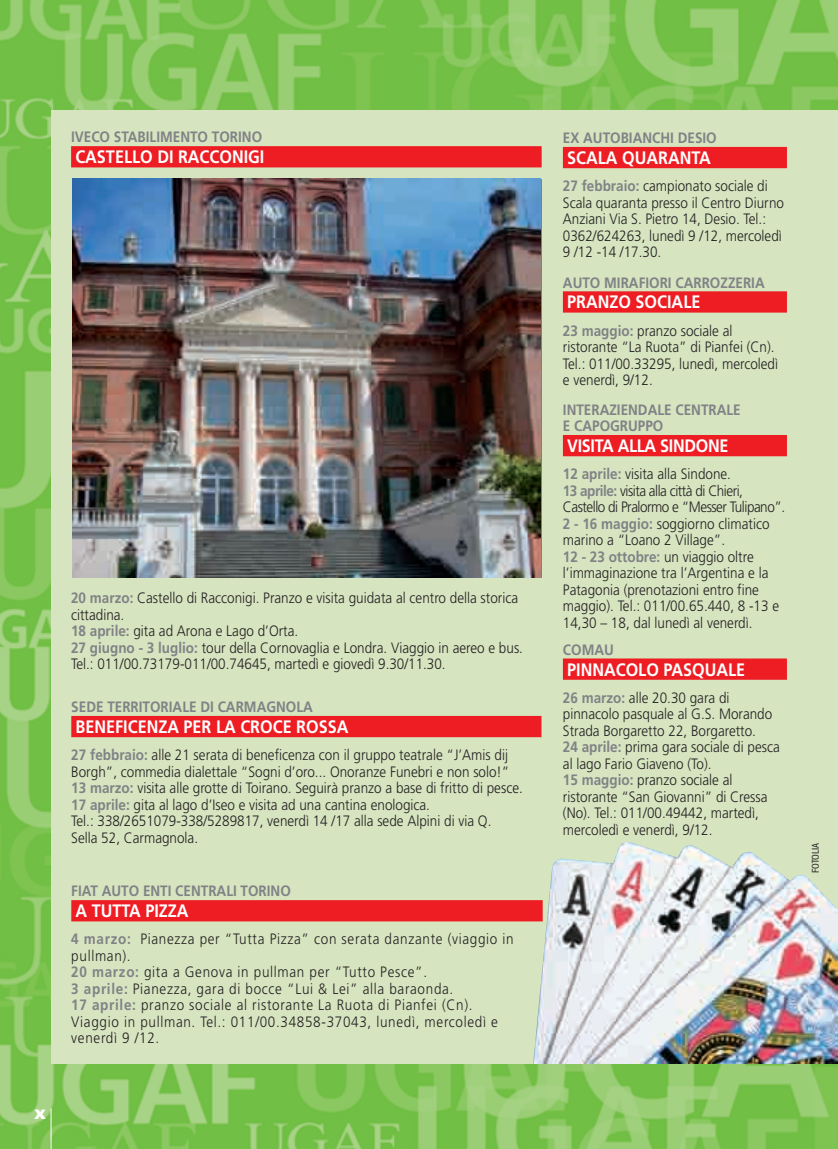
<style>
.page{position:relative;width:838px;height:1149px;background:#fff}
.page>*{position:absolute;margin:0;border:0;box-sizing:border-box;transform-origin:0 0}
.t1{font:700 18px "Frutiger";color:#fff;scale:.9 1}
.t2{font:700 18px "Frutiger";letter-spacing:-.02em;color:#fff;scale:.9 1}
.t3{font:300 15px/16.5px "Frutiger";color:#231f20;scale:.9 1}
.t4{font:300 15px/16.5px "Frutiger";letter-spacing:.05em;color:#231f20;scale:.9 1}
.t5{font:700 15px/16.5px "Frutiger";color:#808285;scale:.9 1}
.t6{font:900 13.5px "Frutiger";color:#fff}
.t7{font:condensed 10.2px "Franklin Gothic";color:#231f20}
.s1{font-weight:700;color:#808285}
</style>
<div class="page">
<img style="left:0;top:0;width:838px;height:1148px">
<div style="left:51px;top:111px;width:787px;height:952px;background:#d6e4c0"></div>
<hr style="left:51px;top:1108px;width:1px;height:40px;background:#fff">
<div style="left:563px;top:147px;width:224px;height:21px;background:#ee1d23"></div>
<div style="left:563px;top:435px;width:224px;height:21px;background:#ee1d23"></div>
<div style="left:71px;top:715px;width:470px;height:22px;background:#ee1d23"></div>
<div style="left:71px;top:146px;width:470px;height:21px;background:#ee1d23"></div>
<div style="left:563px;top:291px;width:224px;height:21px;background:#ee1d23"></div>
<img style="left:72px;top:179px;width:468px;height:398px">
<img style="left:533px;top:842px;width:304px;height:221px">
<div style="left:563px;top:658px;width:224px;height:21px;background:#ee1d23"></div>
<div style="left:71px;top:899px;width:471px;height:22px;background:#ee1d23"></div>
<p class="t5" style="left:71px;top:130px;width:214px">IVECO STABILIMENTO TORINO</p>
<p class="t1" style="left:75px;top:150px;width:212px">CASTELLO DI RACCONIGI</p>
<p class="t3" style="left:71px;top:590px;width:503px"><span class="s1">20 marzo:</span> Castello di Racconigi. Pranzo e visita guidata al centro della storica cittadina.<br><span class="s1">18 aprile:</span> gita ad Arona e Lago d’Orta.<br><span class="s1">27 giugno - 3 luglio:</span> tour della Cornovaglia e Londra. Viaggio in aereo e bus.<br>Tel.: 011/00.73179-011/00.74645, martedì e giovedì 9.30/11.30.</p>
<p class="t5" style="left:71px;top:699px;width:270px">SEDE TERRITORIALE DI CARMAGNOLA</p>
<p class="t1" style="left:76px;top:719px;width:305px">BENEFICENZA PER LA CROCE ROSSA</p>
<p class="t3" style="left:71px;top:747px;width:503px"><span class="s1">27 febbraio:</span> alle 21 serata di beneficenza con il gruppo teatrale “J’Amis dij Borgh”, commedia dialettale “Sogni d’oro... Onoranze Funebri e non solo!” <span class="s1">13 marzo:</span> visita alle grotte di Toirano. Seguirà pranzo a base di fritto di pesce.<br><span class="s1">17 aprile:</span> gita al lago d’Iseo e visita ad una cantina enologica.<br>Tel.: 338/2651079-338/5289817, venerdì 14 /17 alla sede Alpini di via Q.<br>Sella 52, Carmagnola.</p>
<p class="t5" style="left:71px;top:883px;width:245px">FIAT AUTO ENTI CENTRALI TORINO</p>
<p class="t1" style="left:76px;top:903px;width:127px">A TUTTA PIZZA</p>
<p class="t4" style="left:71px;top:931px;width:493px"><span class="s1">4 marzo:</span> Pianezza per “Tutta Pizza” con serata danzante (viaggio in pullman).<br><span class="s1">20 marzo:</span> gita a Genova in pullman per “Tutto Pesce”.<br><span class="s1">3 aprile:</span> Pianezza, gara di bocce “Lui &amp; Lei” alla baraonda.<br><span class="s1">17 aprile:</span> pranzo sociale al ristorante La Ruota di Pianfei (Cn).<br>Viaggio in pullman. Tel.: 011/00.34858-37043, lunedì, mercoledì e venerdì 9 /12.</p>
<p class="t6" style="left:35px;top:1108px;width:13px">X</p>
<p class="t5" style="left:563px;top:131px;width:172px">EX AUTOBIANCHI DESIO</p>
<p class="t1" style="left:567px;top:150px;width:161px">SCALA QUARANTA</p>
<p class="t3" style="left:563px;top:179px;width:247px"><span class="s1">27 febbraio:</span> campionato sociale di Scala quaranta presso il Centro Diurno Anziani Via S. Pietro 14, Desio. Tel.:<br>0362/624263, lunedì 9 /12, mercoledì 9 /12 -14 /17.30.</p>
<p class="t5" style="left:563px;top:275px;width:226px">AUTO MIRAFIORI CARROZZERIA</p>
<p class="t1" style="left:567px;top:295px;width:150px">PRANZO SOCIALE</p>
<p class="t3" style="left:563px;top:323px;width:240px"><span class="s1">23 maggio:</span> pranzo sociale al ristorante “La Ruota” di Pianfei (Cn).<br>Tel.: 011/00.33295, lunedì, mercoledì e venerdì, 9/12.</p>
<p class="t5" style="left:563px;top:402px;width:199px">INTERAZIENDALE CENTRALE<br>E CAPOGRUPPO</p>
<p class="t2" style="left:567px;top:438px;width:181px">VISITA ALLA SINDONE</p>
<p class="t3" style="left:563px;top:466px;width:248px"><span class="s1">12 aprile:</span> visita alla Sindone.<br><span class="s1">13 aprile:</span> visita alla città di Chieri, Castello di Pralormo e “Messer Tulipano”.<br><span class="s1">2 - 16 maggio:</span> soggiorno climatico marino a “Loano 2 Village”.<br><span class="s1">12 - 23 ottobre:</span> un viaggio oltre l’immaginazione tra l’Argentina e la Patagonia (prenotazioni entro fine maggio). Tel.: 011/00.65.440, 8 -13 e 14,30 – 18, dal lunedì al venerdì.</p>
<p class="t5" style="left:563px;top:642px;width:58px">COMAU</p>
<p class="t1" style="left:567px;top:661px;width:199px">PINNACOLO PASQUALE</p>
<p class="t3" style="left:563px;top:690px;width:242px"><span class="s1">26 marzo:</span> alle 20.30 gara di pinnacolo pasquale al G.S. Morando<br>Strada Borgaretto 22, Borgaretto.<br><span class="s1">24 aprile:</span> prima gara sociale di pesca al lago Fario Giaveno (To).<br><span class="s1">15 maggio:</span> pranzo sociale al ristorante “San Giovanni” di Cressa (No). Tel.: 011/00.49442, martedì, mercoledì e venerdì, 9/12.</p>
<p class="t7" style="left:812px;top:872px;width:31px;rotate:-90deg">FOTOLIA</p>
</div>
